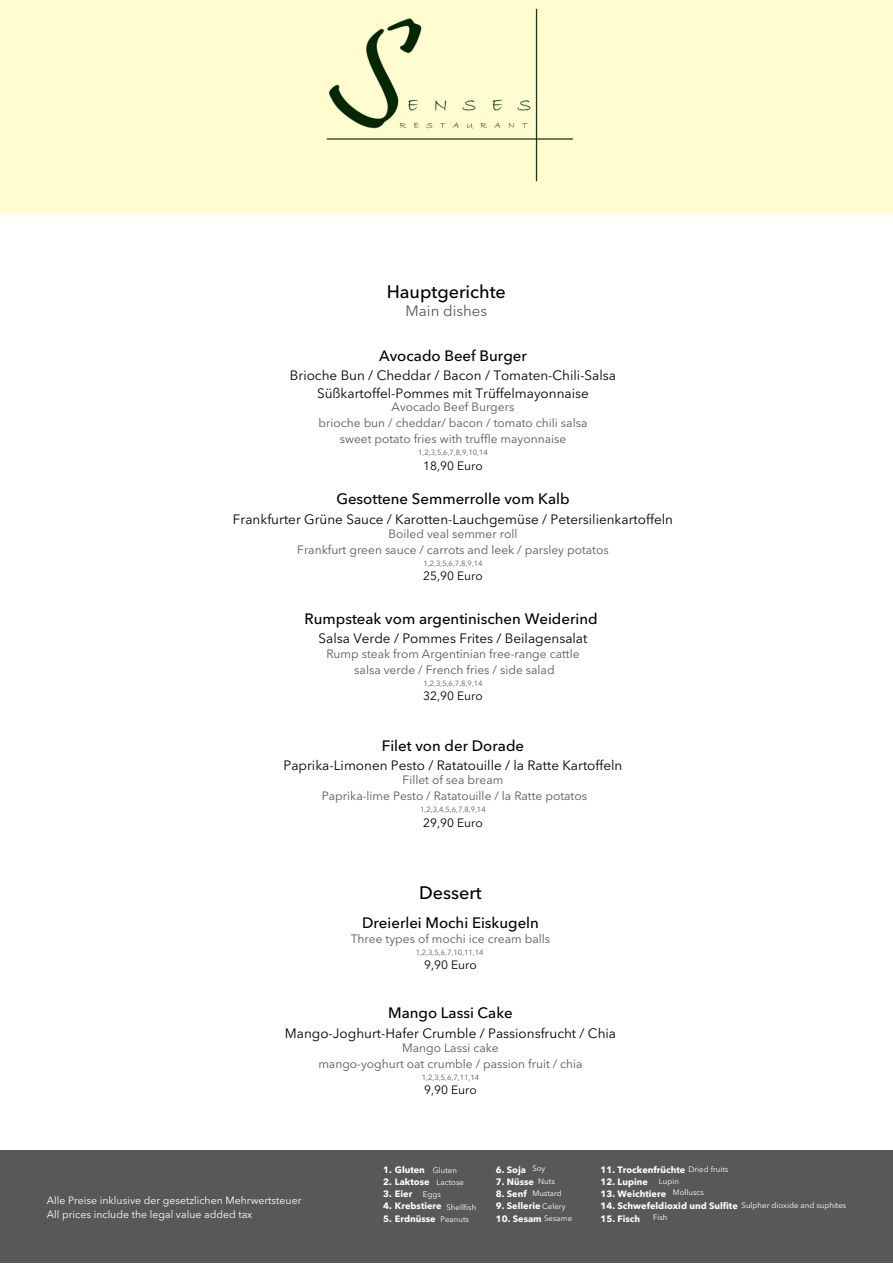
<style>
.page{position:relative;width:893px;height:1264px;background:#fff}
.page>*{position:absolute;margin:0;border:0;box-sizing:border-box;transform-origin:0 0}
.t1{font:500 18px "Avenir Next LT Pro";color:#000}
.t2{font:500 15px "Avenir Next LT Pro";color:#000}
.t3{font:15px "Avenir Next LT Pro";color:#58585b}
.t4{font:13.5px/18px "Avenir Next LT Pro";color:#000;text-align:center}
.t5{font:12px/16.2px "Avenir Next LT Pro";color:#58585b;text-align:center}
.t6{font:12px "Avenir Next LT Pro";color:#000}
.t7{font:10.5px/14px "Avenir Next LT Pro";color:#fff}
.t8{font:700 9.15px "Avenir Next LT Pro";color:#fff}
.t9{font:7.8px/11.9px "Avenir Next LT Pro";color:#fff}
.t10{font:7.5px "Avenir Next LT Pro";color:#58585b}
</style>
<div class="page">
<div style="left:0;top:1150px;width:892px;height:112px;background:#58585b"></div>
<div style="left:0;top:0;width:892px;height:212px;background:#fffdd0"></div>
<img style="left:326px;top:8px;width:248px;height:174px">
<h1 class="t1" style="left:387px;top:284px;width:121px">Hauptgerichte</h1>
<p class="t3" style="left:405px;top:305px;width:83px">Main dishes</p>
<p class="t2" style="left:379px;top:350px;width:149px">Avocado Beef Burger</p>
<p class="t4" style="left:290px;top:368px;width:327px">Brioche Bun / Cheddar / Bacon / Tomaten-Chili-Salsa<br>Süßkartoffel-Pommes mit Trüffelmayonnaise</p>
<p class="t5" style="left:318px;top:400px;width:270px">Avocado Beef Burgers<br>brioche bun / cheddar/ bacon / tomato chili salsa sweet potato fries with truffle mayonnaise</p>
<p class="t10" style="left:418px;top:449px;width:71px">1,2,3,5,6,7,8,9,10,14</p>
<p class="t6" style="left:423px;top:460px;width:61px">18,90 Euro</p>
<p class="t2" style="left:336px;top:493px;width:235px">Gesottene Semmerrolle vom Kalb</p>
<p class="t4" style="left:233px;top:511px;width:441px">Frankfurter Grüne Sauce / Karotten-Lauchgemüse / Petersilienkartoffeln</p>
<p class="t5" style="left:297px;top:526px;width:313px">Boiled veal semmer roll<br>Frankfurt green sauce / carrots and leek / parsley potatos</p>
<p class="t10" style="left:423px;top:560px;width:61px">1,2,3,5,6,7,8,9,14</p>
<p class="t6" style="left:423px;top:571px;width:61px">25,90 Euro</p>
<p class="t2" style="left:304px;top:613px;width:294px">Rumpsteak vom argentinischen Weiderind</p>
<p class="t4" style="left:318px;top:631px;width:270px">Salsa Verde / Pommes Frites / Beilagensalat</p>
<p class="t5" style="left:326px;top:646px;width:255px">Rump steak from Argentinian free-range cattle salsa verde / French fries / side salad</p>
<p class="t10" style="left:423px;top:680px;width:61px">1,2,3,5,6,7,8,9,14</p>
<p class="t6" style="left:423px;top:691px;width:61px">32,90 Euro</p>
<p class="t2" style="left:382px;top:739px;width:144px">Filet von der Dorade</p>
<p class="t4" style="left:283px;top:757px;width:340px">Paprika-Limonen Pesto / Ratatouille / la Ratte Kartoffeln</p>
<p class="t5" style="left:322px;top:773px;width:266px">Fillet of sea bream<br>Paprika-lime Pesto / Ratatouille / la Ratte potatos</p>
<p class="t10" style="left:420px;top:806px;width:67px">1,2,3,4,5,6,7,8,9,14</p>
<p class="t6" style="left:423px;top:817px;width:61px">29,90 Euro</p>
<h1 class="t1" style="left:419px;top:885px;width:64px">Dessert</h1>
<p class="t2" style="left:362px;top:916px;width:178px">Dreierlei Mochi Eiskugeln</p>
<p class="t5" style="left:351px;top:931px;width:201px">Three types of mochi ice cream balls</p>
<p class="t10" style="left:415px;top:949px;width:69px">1,2,3,5,6,7,10,11,14</p>
<p class="t6" style="left:424px;top:960px;width:54px">9,90 Euro</p>
<p class="t2" style="left:388px;top:1007px;width:126px">Mango Lassi Cake</p>
<p class="t4" style="left:285px;top:1025px;width:333px">Mango-Joghurt-Hafer Crumble / Passionsfrucht / Chia</p>
<p class="t5" style="left:318px;top:1040px;width:266px">Mango Lassi cake<br>mango-yoghurt oat crumble / passion fruit / chia</p>
<p class="t10" style="left:422px;top:1074px;width:59px">1,2,3,5,6,7,11,14</p>
<p class="t6" style="left:424px;top:1085px;width:54px">9,90 Euro</p>
<p class="t7" style="left:47px;top:1193px;width:256px">Alle Preise inklusive der gesetzlichen Mehrwertsteuer<br>All prices include the legal value added tax</p>
<p class="t8" style="left:383px;top:1165px;width:43px">1. Gluten</p>
<p class="t8" style="left:383px;top:1177px;width:48px">2. Laktose</p>
<p class="t8" style="left:383px;top:1190px;width:31px">3. Eier</p>
<p class="t8" style="left:383px;top:1202px;width:60px">4. Krebstiere</p>
<p class="t8" style="left:383px;top:1214px;width:54px">5. Erdnüsse</p>
<p class="t9" style="left:432px;top:1164px;width:26px">Gluten</p>
<p class="t9" style="left:436px;top:1176px;width:29px">Lactose</p>
<p class="t9" style="left:423px;top:1189px;width:20px">Eggs</p>
<p class="t9" style="left:446px;top:1201px;width:31px">Shellfish</p>
<p class="t9" style="left:440px;top:1214px;width:30px">Peanuts</p>
<p class="t9" style="left:532px;top:1163px;width:15px">Soy</p>
<p class="t9" style="left:538px;top:1175px;width:18px">Nuts</p>
<p class="t9" style="left:532px;top:1188px;width:31px">Mustard</p>
<p class="t9" style="left:542px;top:1200px;width:25px">Celery</p>
<p class="t9" style="left:544px;top:1213px;width:30px">Sesame</p>
<p class="t8" style="left:496px;top:1165px;width:32px">6. Soja</p>
<p class="t8" style="left:496px;top:1177px;width:40px">7. Nüsse</p>
<p class="t8" style="left:496px;top:1190px;width:32px">8. Senf</p>
<p class="t8" style="left:496px;top:1202px;width:46px">9. Sellerie</p>
<p class="t8" style="left:496px;top:1214px;width:47px">10. Sesam</p>
<p class="t8" style="left:600px;top:1165px;width:86px">11. Trockenfrüchte</p>
<p class="t8" style="left:600px;top:1177px;width:49px">12. Lupine</p>
<p class="t8" style="left:600px;top:1190px;width:67px">13. Weichtiere</p>
<p class="t8" style="left:600px;top:1202px;width:139px">14. Schwefeldioxid und Sulfite</p>
<p class="t8" style="left:600px;top:1214px;width:41px">15. Fisch</p>
<p class="t9" style="left:688px;top:1163px;width:41px">Dried fruits</p>
<p class="t9" style="left:672px;top:1175px;width:33px;text-indent:-14px">Lupin<br>Molluscs</p>
<p class="t9" style="left:741px;top:1200px;width:106px">Sulpher dioxide and suphites</p>
<p class="t9" style="left:653px;top:1212px;width:16px">Fish</p>
</div>
